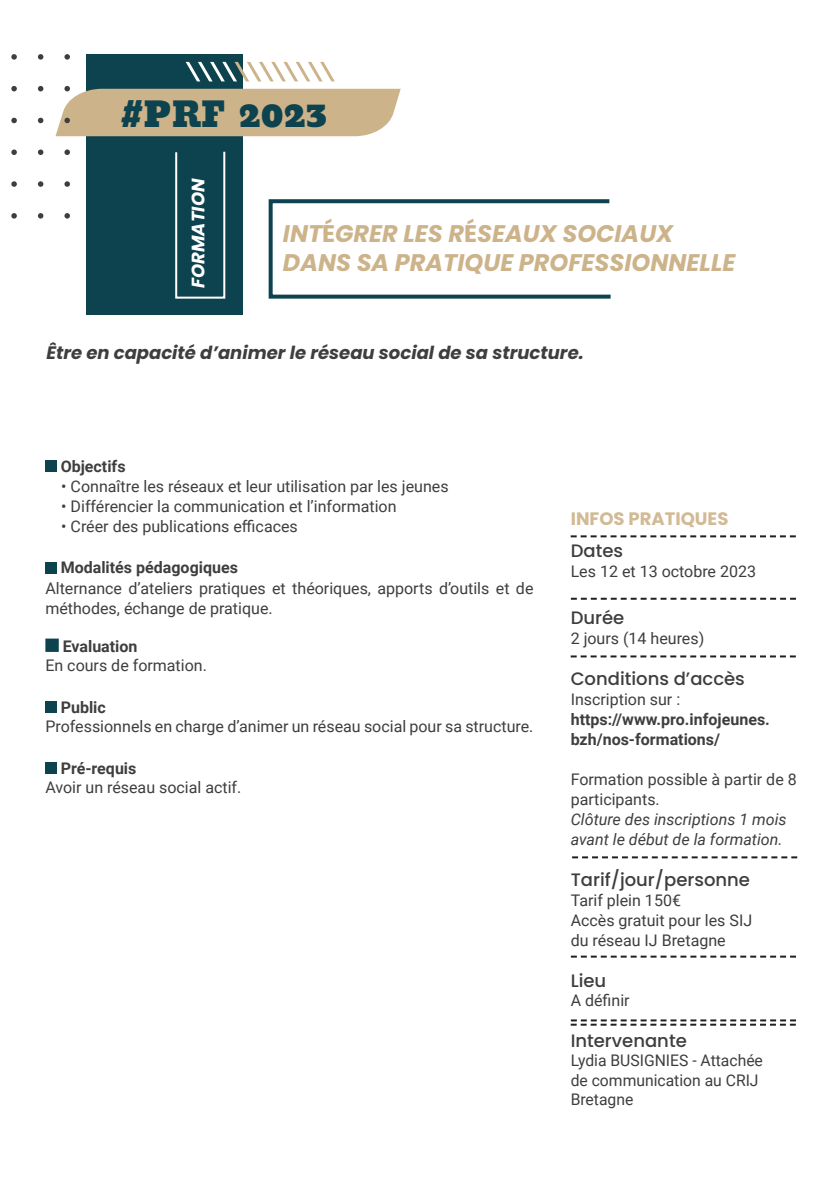
<style>
.page{position:relative;width:840px;height:1191px;background:#fff}
.page>*{position:absolute;margin:0;border:0;box-sizing:border-box;transform-origin:0 0}
.t1{font:34px "Bevan";color:#0d434e}
.SOUS_TITRE{font:italic 700 24px "Poppins";color:#cdb38a}
.INTER_3__italique{font:500 18px "Poppins";color:#3e3e3f}
.INTER_1{font:italic 700 18px "Poppins";color:#3e3e3f}
.INTER_2__MAJ_bold{font:700 18px "Poppins";color:#d1ba94}
.t2{font:italic 700 18px "Poppins";color:#fff}
.TEXTE_COURANT{font:16px/20px "Roboto";color:#3e3e3f}
.texte_courant{font:16px/19.2px "Roboto";color:#3e3e3f}
.INTER_3__italique-2{font:16px/20px "Roboto";color:#3e3e3f}
.TEXTE_COURANT-2{font:700 16px "Roboto";color:#3e3e3f}
.INTER_3__italique-3{font:italic 16px/20px "Roboto";color:#3e3e3f}
.INTER_3__italique-4{font:700 16px/20px "Roboto";color:#3e3e3f}
.s1{font-style:normal}
</style>
<div class="page">
<div style="left:86px;top:54px;width:157px;height:261px;background:#0d434e"></div>
<svg style="left:268px;top:199px;width:343px;height:100px"></svg>
<div style="left:45px;top:460px;width:12px;height:11px;background:#0d434e"></div>
<div style="left:45px;top:562px;width:12px;height:11px;background:#0d434e"></div>
<div style="left:45px;top:638px;width:14px;height:14px;background:#0d434e;border:2px solid #0d434e"></div>
<div style="left:45px;top:701px;width:12px;height:12px;background:#0d434e"></div>
<div style="left:45px;top:762px;width:12px;height:12px;background:#0d434e"></div>
<svg style="left:570px;top:598px;width:225px;height:2px"></svg>
<svg style="left:570px;top:655px;width:225px;height:2px"></svg>
<svg style="left:572px;top:856px;width:224px;height:2px"></svg>
<svg style="left:570px;top:955px;width:225px;height:2px"></svg>
<svg style="left:570px;top:1019px;width:225px;height:6px"></svg>
<svg style="left:570px;top:535px;width:225px;height:2px"></svg>
<svg style="left:11px;top:54px;width:6px;height:6px"></svg>
<svg style="left:11px;top:86px;width:6px;height:5px"></svg>
<svg style="left:11px;top:118px;width:6px;height:5px"></svg>
<svg style="left:11px;top:149px;width:6px;height:6px"></svg>
<svg style="left:11px;top:181px;width:6px;height:6px"></svg>
<svg style="left:11px;top:213px;width:6px;height:6px"></svg>
<svg style="left:38px;top:54px;width:5px;height:6px"></svg>
<svg style="left:38px;top:86px;width:5px;height:5px"></svg>
<svg style="left:38px;top:118px;width:5px;height:5px"></svg>
<svg style="left:38px;top:149px;width:5px;height:6px"></svg>
<svg style="left:38px;top:181px;width:5px;height:6px"></svg>
<svg style="left:38px;top:213px;width:5px;height:6px"></svg>
<svg style="left:64px;top:149px;width:6px;height:6px"></svg>
<svg style="left:64px;top:181px;width:6px;height:6px"></svg>
<svg style="left:64px;top:213px;width:6px;height:6px"></svg>
<svg style="left:55px;top:54px;width:345px;height:82px"></svg>
<svg style="left:175px;top:151px;width:51px;height:148px"></svg>
<p class="t1" style="left:121px;top:96px;width:208px">#PRF 2023</p>
<p class="t2" style="left:188px;top:288px;width:111px;rotate:-90deg">FORMATION</p>
<p class="SOUS_TITRE" style="left:283px;top:220px;width:392px">INT<span class="s1">É</span>GRER LES R<span class="s1">É</span>SEAUX SOCIAUX</p>
<p class="SOUS_TITRE" style="left:283px;top:249px;width:454px">DANS SA PRATIQUE PROFESSIONNELLE</p>
<p class="INTER_1" style="left:46px;top:342px;width:538px">Être en capacité d’animer le réseau social de sa structure.</p>
<p class="TEXTE_COURANT-2" style="left:61px;top:455px;width:66px">Objectifs</p>
<p class="TEXTE_COURANT" style="left:61px;top:475px;width:388px">• Connaître les réseaux et leur utilisation par les jeunes</p>
<p class="TEXTE_COURANT" style="left:61px;top:495px;width:336px">• Différencier la communication et l’information</p>
<p class="TEXTE_COURANT" style="left:61px;top:515px;width:238px">• Créer des publications efficaces</p>
<p class="TEXTE_COURANT-2" style="left:61px;top:556px;width:179px">Modalités pédagogiques</p>
<p class="TEXTE_COURANT" style="left:45px;top:577px;width:489px">Alternance d’ateliers pratiques et théoriques, apports d’outils et de méthodes, échange de pratique.</p>
<p class="TEXTE_COURANT-2" style="left:63px;top:635px;width:76px">Evaluation</p>
<p class="TEXTE_COURANT" style="left:45px;top:655px;width:163px">En cours de formation.</p>
<p class="TEXTE_COURANT-2" style="left:61px;top:696px;width:47px">Public</p>
<p class="TEXTE_COURANT" style="left:45px;top:716px;width:489px">Professionnels en charge d’animer un réseau social pour sa structure.</p>
<p class="TEXTE_COURANT-2" style="left:61px;top:757px;width:77px">Pré-requis</p>
<p class="TEXTE_COURANT" style="left:45px;top:777px;width:197px">Avoir un réseau social actif.</p>
<p class="INTER_2__MAJ_bold" style="left:570px;top:508px;width:159px">INFOS PRATIQUES</p>
<p class="INTER_3__italique" style="left:570px;top:540px;width:54px">Dates</p>
<p class="texte_courant" style="left:570px;top:561px;width:187px">Les 12 et 13 octobre 2023</p>
<p class="INTER_3__italique" style="left:570px;top:607px;width:55px">Durée</p>
<p class="INTER_3__italique-2" style="left:570px;top:627px;width:135px">2 jours (14 heures)</p>
<p class="INTER_3__italique" style="left:570px;top:668px;width:176px">Conditions d’accès</p>
<p class="INTER_3__italique-2" style="left:570px;top:688px;width:111px">Inscription sur :</p>
<p class="INTER_3__italique-4" style="left:570px;top:708px;width:200px">https://www.pro.infojeunes. bzh/nos-formations/</p>
<p class="INTER_3__italique-2" style="left:570px;top:768px;width:227px">Formation possible à partir de 8 participants.</p>
<p class="INTER_3__italique-3" style="left:570px;top:808px;width:217px">Clôture des inscriptions 1 mois avant le début de la formation.</p>
<p class="INTER_3__italique" style="left:570px;top:869px;width:181px">Tarif/jour/personne</p>
<p class="texte_courant" style="left:570px;top:889px;width:112px">Tarif plein 150€</p>
<p class="texte_courant" style="left:570px;top:909px;width:183px">Accès gratuit pour les SIJ</p>
<p class="texte_courant" style="left:570px;top:929px;width:156px">du réseau IJ Bretagne</p>
<p class="INTER_3__italique" style="left:570px;top:970px;width:37px">Lieu</p>
<p class="texte_courant" style="left:570px;top:990px;width:60px">A définir</p>
<p class="INTER_3__italique" style="left:570px;top:1030px;width:117px">Intervenante</p>
<p class="texte_courant" style="left:570px;top:1050px;width:194px">Lydia BUSIGNIES - Attachée de communication au CRIJ<br>Bretagne</p>
</div>
